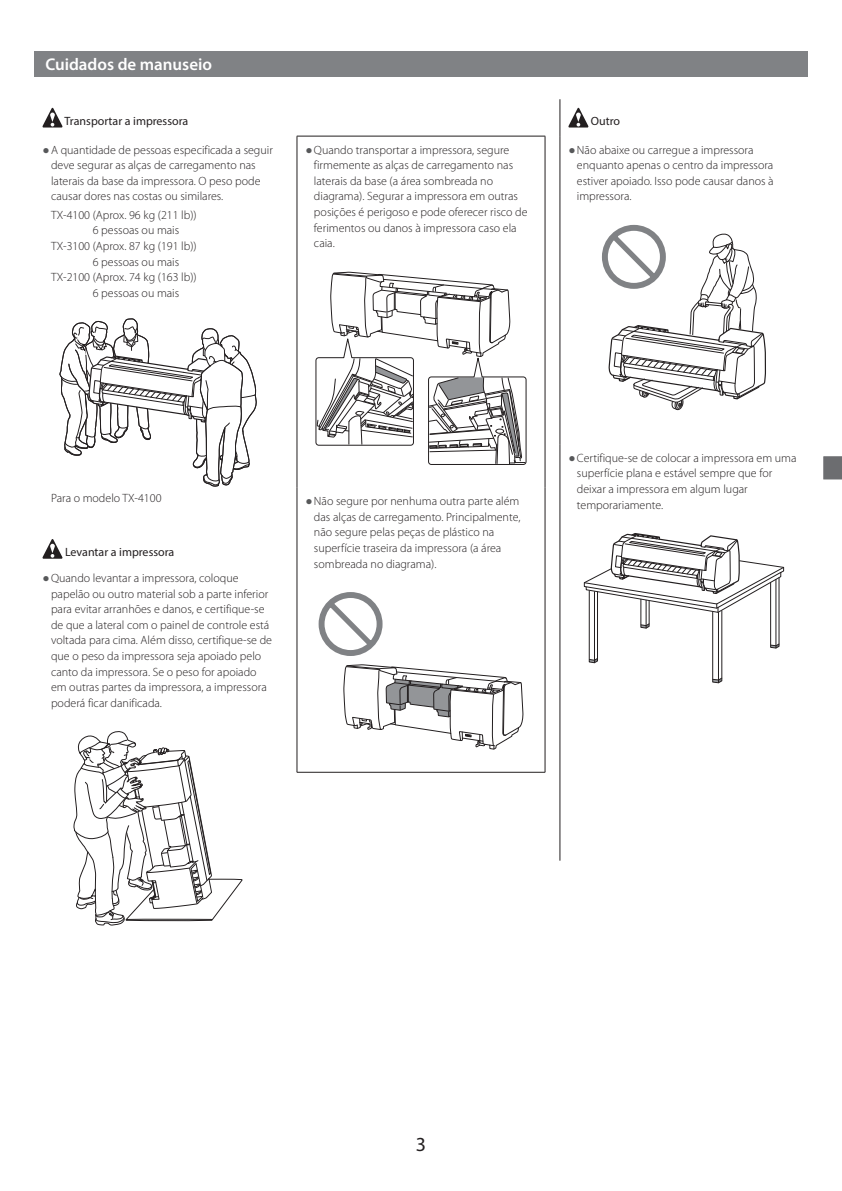
<style>
.page{position:relative;width:842px;height:1191px;background:#fff}
.page>*{position:absolute;margin:0;border:0;box-sizing:border-box;transform-origin:0 0}
.t1{font:20px "Myriad Pro";color:#231f20}
.t2{font:600 17px "Myriad Pro";color:#fff}
.t3{font:300 12px/15.6px "Myriad Pro";color:#231f20}
.t4{font:12px "Myriad Pro";color:#231f20}
.s1{font-family:"Arial";font-weight:400;color:#57585a}
</style>
<div class="page">
<div style="left:34px;top:51px;width:774px;height:26px;background:#808285"></div>
<svg style="left:823px;top:456px;width:19px;height:23px"></svg>
<svg style="left:43px;top:108px;width:19px;height:19px"></svg>
<svg style="left:60px;top:318px;width:197px;height:168px"></svg>
<svg style="left:43px;top:539px;width:19px;height:20px"></svg>
<svg style="left:74px;top:731px;width:168px;height:194px"></svg>
<hr style="left:297px;top:136px;width:248px;height:1px;background:#231f20">
<hr style="left:297px;top:136px;width:1px;height:351px;background:#231f20">
<hr style="left:545px;top:136px;width:1px;height:351px;background:#231f20">
<hr style="left:297px;top:487px;width:1px;height:285px;background:#231f20">
<hr style="left:545px;top:487px;width:1px;height:285px;background:#231f20">
<hr style="left:297px;top:772px;width:248px;height:1px;background:#231f20">
<svg style="left:315px;top:272px;width:212px;height:193px"></svg>
<svg style="left:343px;top:664px;width:180px;height:85px"></svg>
<svg style="left:319px;top:592px;width:64px;height:64px"></svg>
<hr style="left:559px;top:99px;width:1px;height:37px;background:#231f20">
<hr style="left:559px;top:136px;width:1px;height:308px;background:#231f20">
<hr style="left:559px;top:444px;width:1px;height:416px;background:#231f20">
<svg style="left:568px;top:108px;width:20px;height:19px"></svg>
<svg style="left:602px;top:225px;width:164px;height:185px"></svg>
<svg style="left:584px;top:533px;width:200px;height:150px"></svg>
<h2 class="t2" style="left:45px;top:54px;width:168px">Cuidados de manuseio</h2>
<p class="t4" style="left:65px;top:113px;width:125px">Transportar a impressora</p>
<p class="t3" style="left:51px;top:142px;width:223px;text-indent:-9px"><span class="s1">●</span> A quantidade de pessoas especificada a seguir deve segurar as alças de carregamento nas laterais da base da impressora. O peso pode causar dores nas costas ou similares.</p>
<p class="t3" style="left:51px;top:207px;width:147px">TX-4100 (Aprox. 96 kg (211 lb))</p>
<p class="t3" style="left:93px;top:223px;width:88px">6 pessoas ou mais</p>
<p class="t3" style="left:51px;top:238px;width:147px">TX-3100 (Aprox. 87 kg (191 lb))</p>
<p class="t3" style="left:93px;top:254px;width:88px">6 pessoas ou mais</p>
<p class="t3" style="left:51px;top:270px;width:147px">TX-2100 (Aprox. 74 kg (163 lb))</p>
<p class="t3" style="left:93px;top:285px;width:88px">6 pessoas ou mais</p>
<p class="t3" style="left:314px;top:142px;width:215px;text-indent:-9px"><span class="s1">●</span> Quando transportar a impressora, segure firmemente as alças de carregamento nas laterais da base (a área sombreada no diagrama). Segurar a impressora em outras posições é perigoso e pode oferecer risco de ferimentos ou danos à impressora caso ela caia.</p>
<p class="t4" style="left:591px;top:113px;width:31px">Outro</p>
<p class="t3" style="left:577px;top:142px;width:198px;text-indent:-9px"><span class="s1">●</span> Não abaixe ou carregue a impressora enquanto apenas o centro da impressora estiver apoiado. Isso pode causar danos à impressora.</p>
<p class="t3" style="left:51px;top:490px;width:112px">Para o modelo TX-4100</p>
<p class="t4" style="left:65px;top:544px;width:111px">Levantar a impressora</p>
<p class="t3" style="left:51px;top:570px;width:223px;text-indent:-9px"><span class="s1">●</span> Quando levantar a impressora, coloque papelão ou outro material sob a parte inferior para evitar arranhões e danos, e certifique-se de que a lateral com o painel de controle está voltada para cima. Além disso, certifique-se de que o peso da impressora seja apoiado pelo canto da impressora. Se o peso for apoiado em outras partes da impressora, a impressora poderá ficar danificada.</p>
<p class="t3" style="left:314px;top:493px;width:208px;text-indent:-9px"><span class="s1">●</span> Não segure por nenhuma outra parte além das alças de carregamento. Principalmente, não segure pelas peças de plástico na superfície traseira da impressora (a área sombreada no diagrama).</p>
<p class="t3" style="left:577px;top:450px;width:221px;text-indent:-9px"><span class="s1">●</span> Certifique-se de colocar a impressora em uma superfície plana e estável sempre que for deixar a impressora em algum lugar temporariamente.</p>
<h1 class="t1" style="left:416px;top:1132px;width:12px">3</h1>
</div>
